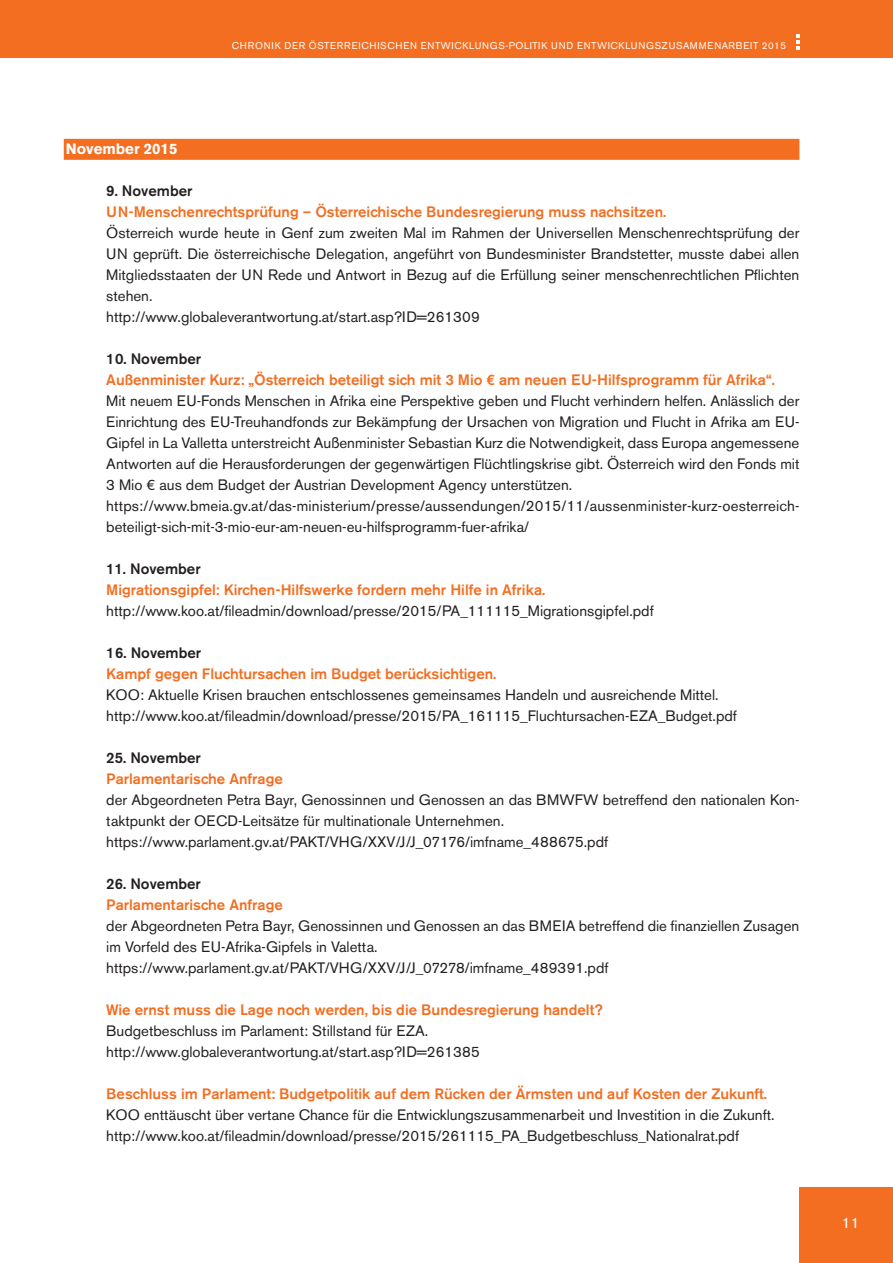
<style>
.page{position:relative;width:893px;height:1263px;background:#fff}
.page>*{position:absolute;margin:0;border:0;box-sizing:border-box;transform-origin:0 0}
.t1{font:15px/21px "Akzidenz Grotesk BE";color:#231f20}
.t2{font:500 15px "Akzidenz Grotesk BE";color:#f36e21}
.t3{font:500 15px "Akzidenz Grotesk BE";color:#231f20}
.t4{font:700 15px "Akzidenz Grotesk BE";color:#fff}
.t5{font:15px "Akzidenz Grotesk BE";color:#fff}
.t6{font:9.75px "Akzidenz Grotesk BE";letter-spacing:.07em;color:#fff}
</style>
<div class="page">
<div style="left:0;top:0;width:893px;height:58px;background:#f36e21"></div>
<svg style="left:796px;top:34px;width:3px;height:15px"></svg>
<div style="left:799px;top:1188px;width:94px;height:75px;background:#f36e21"></div>
<div style="left:64px;top:139px;width:735px;height:21px;background:#f36e21"></div>
<p class="t6" style="left:232px;top:40px;width:556px">CHRONIK DER ÖSTERREICHISCHEN ENTWICKLUNGS-POLITIK UND ENTWICKLUNGSZUSAMMENARBEIT 2015</p>
<p class="t4" style="left:66px;top:140px;width:113px">November 2015</p>
<p class="t3" style="left:106px;top:181px;width:88px">9. November</p>
<p class="t2" style="left:106px;top:202px;width:561px">UN-Menschenrechtsprüfung – Österreichische Bundesregierung muss nachsitzen.</p>
<p class="t1" style="left:106px;top:222px;width:695px">Österreich wurde heute in Genf zum zweiten Mal im Rahmen der Universellen Menschenrechtsprüfung der UN geprüft. Die österreichische Delegation, angeführt von Bundesminister Brandstetter, musste dabei allen Mitgliedsstaaten der UN Rede und Antwort in Bezug auf die Erfüllung seiner menschenrechtlichen Pflichten stehen.<br>http://www.globaleverantwortung.at/start.asp?ID=261309</p>
<p class="t3" style="left:106px;top:349px;width:96px">10. November</p>
<p class="t2" style="left:106px;top:370px;width:670px">Außenminister Kurz: „Österreich beteiligt sich mit 3 Mio € am neuen EU-Hilfsprogramm für Afrika“.</p>
<p class="t1" style="left:106px;top:390px;width:695px">Mit neuem EU-Fonds Menschen in Afrika eine Perspektive geben und Flucht verhindern helfen. Anlässlich der Einrichtung des EU-Treuhandfonds zur Bekämpfung der Ursachen von Migration und Flucht in Afrika am EU-Gipfel in La Valletta unterstreicht Außenminister Sebastian Kurz die Notwendigkeit, dass Europa angemessene Antworten auf die Herausforderungen der gegenwärtigen Flüchtlingskrise gibt. Österreich wird den Fonds mit 3 Mio € aus dem Budget der Austrian Development Agency unterstützen. https://www.bmeia.gv.at/das-ministerium/presse/aussendungen/2015/11/aussenminister-kurz-oesterreich&shy;beteiligt-sich-mit-3-mio-eur-am-neuen-eu-hilfsprogramm-fuer-afrika/</p>
<p class="t3" style="left:106px;top:559px;width:96px">11. November</p>
<p class="t2" style="left:106px;top:580px;width:441px">Migrationsgipfel: Kirchen-Hilfswerke fordern mehr Hilfe in Afrika.</p>
<p class="t1" style="left:106px;top:600px;width:549px">http://www.koo.at/fileadmin/download/presse/2015/PA_111115_Migrationsgipfel.pdf</p>
<p class="t3" style="left:106px;top:643px;width:96px">16. November</p>
<p class="t2" style="left:106px;top:664px;width:391px">Kampf gegen Fluchtursachen im Budget berücksichtigen.</p>
<p class="t1" style="left:106px;top:684px;width:632px">KOO: Aktuelle Krisen brauchen entschlossenes gemeinsames Handeln und ausreichende Mittel. http://www.koo.at/fileadmin/download/presse/2015/PA_161115_Fluchtursachen-EZA_Budget.pdf</p>
<p class="t3" style="left:106px;top:748px;width:96px">25. November</p>
<p class="t2" style="left:106px;top:769px;width:178px">Parlamentarische Anfrage</p>
<p class="t1" style="left:106px;top:789px;width:695px">der Abgeordneten Petra Bayr, Genossinnen und Genossen an das BMWFW betreffend den nationalen Kon&shy;taktpunkt der OECD-Leitsätze für multinationale Unternehmen. https://www.parlament.gv.at/PAKT/VHG/XXV/J/J_07176/imfname_488675.pdf</p>
<p class="t3" style="left:106px;top:874px;width:96px">26. November</p>
<p class="t2" style="left:106px;top:895px;width:178px">Parlamentarische Anfrage</p>
<p class="t1" style="left:106px;top:915px;width:694px">der Abgeordneten Petra Bayr, Genossinnen und Genossen an das BMEIA betreffend die finanziellen Zusagen im Vorfeld des EU-Afrika-Gipfels in Valetta. https://www.parlament.gv.at/PAKT/VHG/XXV/J/J_07278/imfname_489391.pdf</p>
<p class="t2" style="left:106px;top:1000px;width:498px">Wie ernst muss die Lage noch werden, bis die Bundesregierung handelt?</p>
<p class="t1" style="left:106px;top:1020px;width:375px">Budgetbeschluss im Parlament: Stillstand für EZA. http://www.globaleverantwortung.at/start.asp?ID=261385</p>
<p class="t2" style="left:106px;top:1084px;width:662px">Beschluss im Parlament: Budgetpolitik auf dem Rücken der Ärmsten und auf Kosten der Zukunft.</p>
<p class="t1" style="left:106px;top:1104px;width:670px">KOO enttäuscht über vertane Chance für die Entwicklungszusammenarbeit und Investition in die Zukunft. http://www.koo.at/fileadmin/download/presse/2015/261115_PA_Budgetbeschluss_Nationalrat.pdf</p>
<p class="t5" style="left:842px;top:1214px;width:19px">11</p>
</div>
